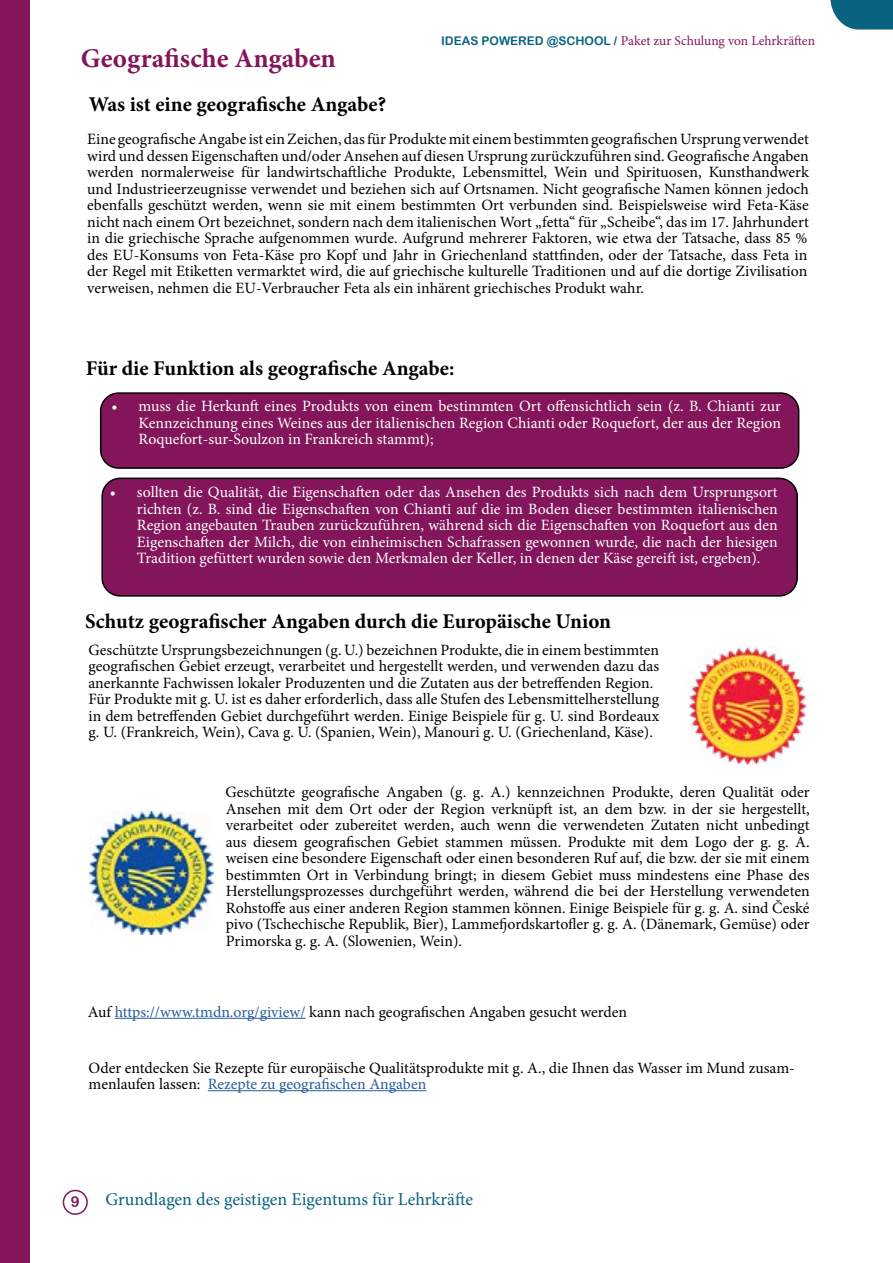
<style>
.page{position:relative;width:893px;height:1263px;background:#fff}
.page>*{position:absolute;margin:0;border:0;box-sizing:border-box;transform-origin:0 0}
.t1{font:700 27px "Minion Pro";letter-spacing:.005em;color:#83155b}
.t2{font:700 21px "Minion Pro";color:#000}
.t3{font:18px "Minion Pro";color:#096280}
.t4{font:15.75px/16.5px "Minion Pro";color:#000;text-align:justify}
.t5{font:15.75px/16.5px "Minion Pro";color:#fff;text-align:justify}
.t6{font:15px "Arial Rounded MT Bold";color:#83155b}
.t7{font:13.5px "Minion Pro";color:#83155b}
.s1{font-family:"Arial Rounded MT Bold";font-size:12px;color:#096280}
.s2{color:#275b9b}
</style>
<div class="page">
<div style="left:63px;top:1190px;width:25px;height:25px;border:2px solid #83155b;border-radius:50%"></div>
<svg style="left:830px;top:0;width:63px;height:30px;background:#287590"></svg>
<div style="left:0;top:0;width:30px;height:1263px;background:#83155b"></div>
<div style="left:101px;top:393px;width:698px;height:75px;background:#83155b;border-radius:18px"></div>
<div style="left:100px;top:392px;width:699px;height:77px;border:2px solid #000;border-radius:18px"></div>
<div style="left:102px;top:478px;width:695px;height:118px;background:#83155b;border-radius:18px"></div>
<div style="left:101px;top:478px;width:697px;height:119px;border:2px solid #000;border-radius:18px"></div>
<hr style="left:208px;top:1090px;width:218px;height:1px;background:#275b9b">
<hr style="left:115px;top:1018px;width:191px;height:1px;background:#275b9b">
<img style="left:688px;top:645px;width:119px;height:120px">
<img style="left:90px;top:811px;width:123px;height:123px">
<p class="t7" style="left:441px;top:32px;width:375px"><span class="s1">IDEAS POWERED @SCHOOL /</span> Paket zur Schulung von Lehrkräften</p>
<h1 class="t1" style="left:81px;top:40px;width:257px">Geografische Angaben</h1>
<h2 class="t2" style="left:89px;top:90px;width:299px">Was ist eine geografische Angabe?</h2>
<p class="t4" style="left:87px;top:131px;width:723px">Eine geografische Angabe ist ein Zeichen, das für Produkte mit einem bestimmten geografischen Ursprung verwendet wird und dessen Eigenschaften und/oder Ansehen auf diesen Ursprung zurückzuführen sind. Geografische Angaben werden normalerweise für landwirtschaftliche Produkte, Lebensmittel, Wein und Spirituosen, Kunsthandwerk und Industrieerzeugnisse verwendet und beziehen sich auf Ortsnamen. Nicht geografische Namen können jedoch ebenfalls geschützt werden, wenn sie mit einem bestimmten Ort verbunden sind. Beispielsweise wird Feta-Käse nicht nach einem Ort bezeichnet, sondern nach dem italienischen Wort „fetta“ für „Scheibe“, das im 17. Jahrhundert in die griechische Sprache aufgenommen wurde. Aufgrund mehrerer Faktoren, wie etwa der Tatsache, dass 85 % des EU-Konsums von Feta-Käse pro Kopf und Jahr in Griechenland stattfinden, oder der Tatsache, dass Feta in der Regel mit Etiketten vermarktet wird, die auf griechische kulturelle Traditionen und auf die dortige Zivilisation verweisen, nehmen die EU-Verbraucher Feta als ein inhärent griechisches Produkt wahr.</p>
<h2 class="t2" style="left:86px;top:354px;width:370px">Für die Funktion als geografische Angabe:</h2>
<p class="t5" style="left:139px;top:398px;width:644px;text-indent:-27px">• muss die Herkunft eines Produkts von einem bestimmten Ort offensichtlich sein (z. B. Chianti zur Kennzeichnung eines Weines aus der italienischen Region Chianti oder Roquefort, der aus der Region Roquefort-sur-Soulzon in Frankreich stammt);</p>
<p class="t5" style="left:137px;top:484px;width:642px;text-indent:-27px">• sollten die Qualität, die Eigenschaften oder das Ansehen des Produkts sich nach dem Ursprungsort richten (z. B. sind die Eigenschaften von Chianti auf die im Boden dieser bestimmten italienischen Region angebauten Trauben zurückzuführen, während sich die Eigenschaften von Roquefort aus den Eigenschaften der Milch, die von einheimischen Schafrassen gewonnen wurde, die nach der hiesigen Tradition gefüttert wurden sowie den Merkmalen der Keller, in denen der Käse gereift ist, ergeben).</p>
<h2 class="t2" style="left:85px;top:607px;width:527px">Schutz geografischer Angaben durch die Europäische Union</h2>
<p class="t4" style="left:88px;top:642px;width:572px;text-align:left">Geschützte Ursprungsbezeichnungen (g. U.) bezeichnen Produkte, die in einem bestimmten geografischen Gebiet erzeugt, verarbeitet und hergestellt werden, und verwenden dazu das anerkannte Fachwissen lokaler Produzenten und die Zutaten aus der betreffenden Region.<br>Für Produkte mit g. U. ist es daher erforderlich, dass alle Stufen des Lebensmittelherstellung in dem betreffenden Gebiet durchgeführt werden. Einige Beispiele für g. U. sind Bordeaux g. U. (Frankreich, Wein), Cava g. U. (Spanien, Wein), Manouri g. U. (Griechenland, Käse).</p>
<p class="t4" style="left:225px;top:784px;width:586px">Geschützte geografische Angaben (g. g. A.) kennzeichnen Produkte, deren Qualität oder Ansehen mit dem Ort oder der Region verknüpft ist, an dem bzw. in der sie hergestellt, verarbeitet oder zubereitet werden, auch wenn die verwendeten Zutaten nicht unbedingt aus diesem geografischen Gebiet stammen müssen. Produkte mit dem Logo der g. g. A. weisen eine besondere Eigenschaft oder einen besonderen Ruf auf, die bzw. der sie mit einem bestimmten Ort in Verbindung bringt; in diesem Gebiet muss mindestens eine Phase des Herstellungsprozesses durchgeführt werden, während die bei der Herstellung verwendeten Rohstoffe aus einer anderen Region stammen können. Einige Beispiele für g. g. A. sind České pivo (Tschechische Republik, Bier), Lammefjordskartofler g. g. A. (Dänemark, Gemüse) oder Primorska g. g. A. (Slowenien, Wein).</p>
<p class="t4" style="left:88px;top:1003px;width:541px">Auf <span class="s2">https://www.tmdn.org/giview/</span> kann nach geografischen Angaben gesucht werden</p>
<p class="t4" style="left:88px;top:1059px;width:708px">Oder entdecken Sie Rezepte für europäische Qualitätsprodukte mit g. A., die Ihnen das Wasser im Mund zusam&shy;menlaufen lassen: <span class="s2">Rezepte zu geografischen Angaben</span></p>
<p class="t6" style="left:71px;top:1192px;width:10px">9</p>
<p class="t3" style="left:105px;top:1187px;width:369px">Grundlagen des geistigen Eigentums für Lehrkräfte</p>
</div>
